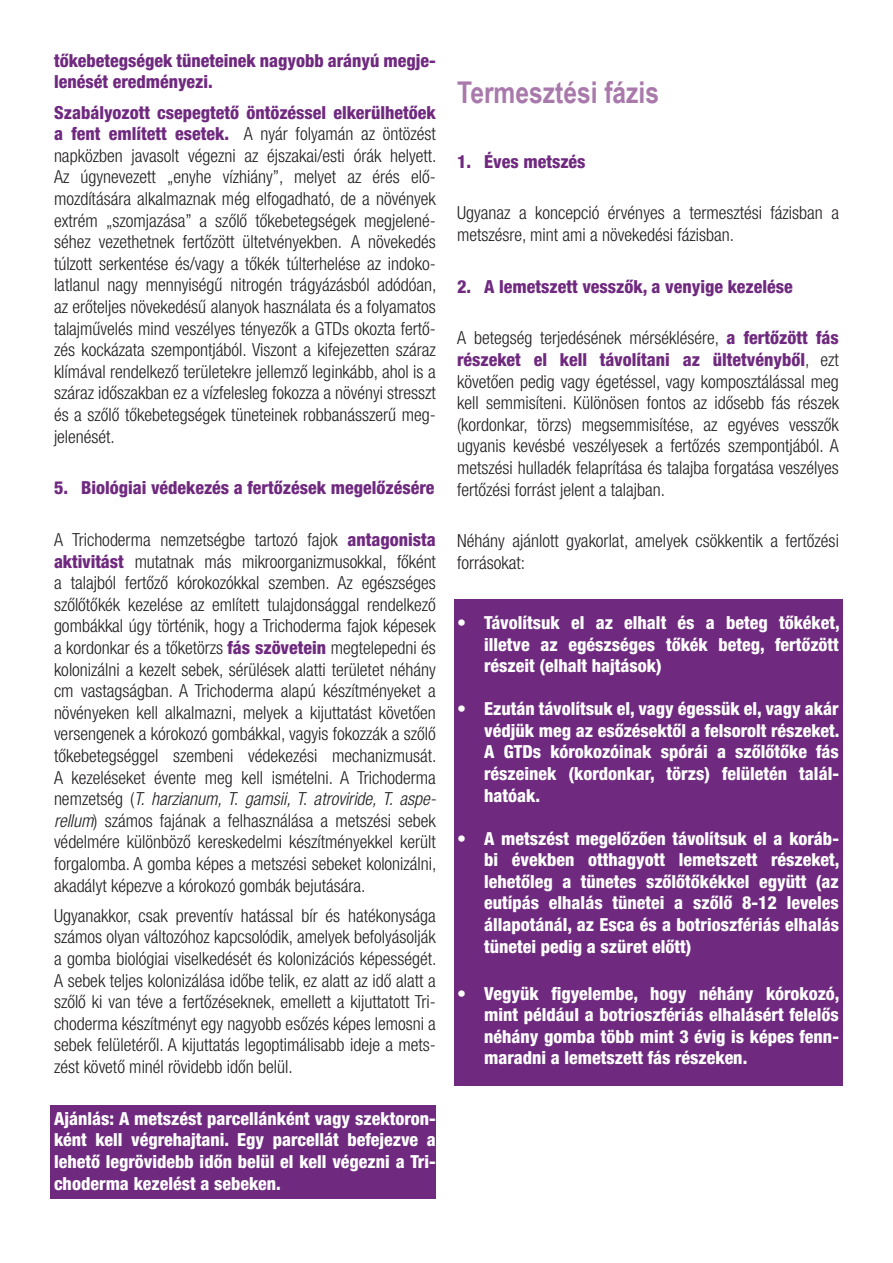
<style>
.page{position:relative;width:893px;height:1263px;background:#fff}
.page>*{position:absolute;margin:0;border:0;box-sizing:border-box;transform-origin:0 0}
.t1{font:700 30px "Arial Narrow";color:#a979ac}
.t2{font:300 condensed 18px/21.6px "Helvetica Neue LT Pro";color:#231f20;text-align:justify}
.t3{font:800 condensed 18px/21.6px "Helvetica Neue LT Pro";color:#fff;text-align:justify}
.t4{font:800 condensed 18px/21.6px "Helvetica Neue LT Pro";color:#6f297f}
.s1{font-weight:800;color:#6f297f}
.s2{font-style:italic}
</style>
<div class="page">
<div style="left:454px;top:598px;width:388px;height:487px;background:#6f297f"></div>
<div style="left:50px;top:1106px;width:386px;height:93px;background:#6f297f"></div>
<p class="t4" style="left:54px;top:49px;width:383px">tőkebetegségek tüneteinek nagyobb arányú megje&shy;lenését eredményezi.</p>
<p class="t2" style="left:54px;top:101px;width:384px"><span class="s1">Szabályozott csepegtető öntözéssel elkerülhetőek a fent említett esetek.</span> A nyár folyamán az öntözést napközben javasolt végezni az éjszakai/esti órák helyett.<br>Az úgynevezett „enyhe vízhiány”, melyet az érés elő&shy;mozdítására alkalmaznak még elfogadható, de a növények extrém „szomjazása” a szőlő tőkebetegségek megjelené&shy;séhez vezethetnek fertőzött ültetvényekben. A növekedés túlzott serkentése és/vagy a tőkék túlterhelése az indoko&shy;latlanul nagy mennyiségű nitrogén trágyázásból adódóan, az erőteljes növekedésű alanyok használata és a folyamatos talajművelés mind veszélyes tényezők a GTDs okozta fertő&shy;zés kockázata szempontjából. Viszont a kifejezetten száraz klímával rendelkező területekre jellemző leginkább, ahol is a száraz időszakban ez a vízfelesleg fokozza a növényi stresszt és a szőlő tőkebetegségek tüneteinek robbanásszerű meg&shy;jelenését.</p>
<p class="t4" style="left:54px;top:477px;width:382px">5. Biológiai védekezés a fertőzések megelőzésére</p>
<p class="t2" style="left:54px;top:529px;width:384px">A Trichoderma nemzetségbe tartozó fajok <span class="s1">antagonista aktivitást</span> mutatnak más mikroorganizmusokkal, főként a talajból fertőző kórokozókkal szemben. Az egészséges szőlőtőkék kezelése az említett tulajdonsággal rendelkező gombákkal úgy történik, hogy a Trichoderma fajok képesek a kordonkar és a tőketörzs <span class="s1">fás szövetein</span> megtelepedni és kolonizálni a kezelt sebek, sérülések alatti területet néhány cm vastagságban. A Trichoderma alapú készítményeket a növényeken kell alkalmazni, melyek a kijuttatást követően versengenek a kórokozó gombákkal, vagyis fokozzák a szőlő tőkebetegséggel szembeni védekezési mechanizmusát.<br>A kezeléseket évente meg kell ismételni. A Trichoderma nemzetség (<span class="s2">T. harzianum, T. gamsii, T. atroviride, T. aspe&shy;rellum</span>) számos fajának a felhasználása a metszési sebek védelmére különböző kereskedelmi készítményekkel került forgalomba. A gomba képes a metszési sebeket kolonizálni, akadályt képezve a kórokozó gombák bejutására.</p>
<p class="t2" style="left:54px;top:904px;width:384px">Ugyanakkor, csak preventív hatással bír és hatékonysága számos olyan változóhoz kapcsolódik, amelyek befolyásolják a gomba biológiai viselkedését és kolonizációs képességét.<br>A sebek teljes kolonizálása időbe telik, ez alatt az idő alatt a szőlő ki van téve a fertőzéseknek, emellett a kijuttatott Tri&shy;choderma készítményt egy nagyobb esőzés képes lemosni a sebek felületéről. A kijuttatás legoptimálisabb ideje a mets&shy;zést követő minél rövidebb időn belül.</p>
<p class="t3" style="left:54px;top:1107px;width:383px">Ajánlás: A metszést parcellánként vagy szektoron&shy;ként kell végrehajtani. Egy parcellát befejezve a lehető legrövidebb időn belül el kell végezni a Tri&shy;choderma kezelést a sebeken.</p>
<p class="t1" style="left:457px;top:70px;width:203px">Termesztési fázis</p>
<p class="t4" style="left:457px;top:150px;width:130px">1. Éves metszés</p>
<p class="t2" style="left:457px;top:202px;width:383px">Ugyanaz a koncepció érvényes a termesztési fázisban a metszésre, mint ami a növekedési fázisban.</p>
<p class="t4" style="left:457px;top:275px;width:337px">2. A lemetszett vesszők, a venyige kezelése</p>
<p class="t2" style="left:457px;top:327px;width:383px">A betegség terjedésének mérséklésére, <span class="s1">a fertőzött fás részeket el kell távolítani az ültetvényből</span>, ezt követően pedig vagy égetéssel, vagy komposztálással meg kell semmisíteni. Különösen fontos az idősebb fás részek (kordonkar, törzs) megsemmisítése, az egyéves vesszők ugyanis kevésbé veszélyesek a fertőzés szempontjából. A metszési hulladék felaprítása és talajba forgatása veszélyes fertőzési forrást jelent a talajban.</p>
<p class="t2" style="left:457px;top:530px;width:383px">Néhány ajánlott gyakorlat, amelyek csökkentik a fertőzési forrásokat:</p>
<p class="t3" style="left:484px;top:612px;width:357px;text-indent:-27px">• Távolítsuk el az elhalt és a beteg tőkéket, illetve az egészséges tőkék beteg, fertőzött részeit (elhalt hajtások)</p>
<p class="t3" style="left:484px;top:698px;width:357px;text-indent:-27px">• Ezután távolítsuk el, vagy égessük el, vagy akár védjük meg az esőzésektől a felsorolt részeket.<br>A GTDs kórokozóinak spórái a szőlőtőke fás részeinek (kordonkar, törzs) felületén talál&shy;hatóak.</p>
<p class="t3" style="left:484px;top:827px;width:357px;text-indent:-27px">• A metszést megelőzően távolítsuk el a koráb&shy;bi években otthagyott lemetszett részeket, lehetőleg a tünetes szőlőtőkékkel együtt (az eutípás elhalás tünetei a szőlő 8-12 leveles állapotánál, az Esca és a botrioszfériás elhalás tünetei pedig a szüret előtt)</p>
<p class="t3" style="left:484px;top:982px;width:357px;text-indent:-27px">• Vegyük figyelembe, hogy néhány kórokozó, mint például a botrioszfériás elhalásért felelős néhány gomba több mint 3 évig is képes fenn&shy;maradni a lemetszett fás részeken.</p>
</div>
